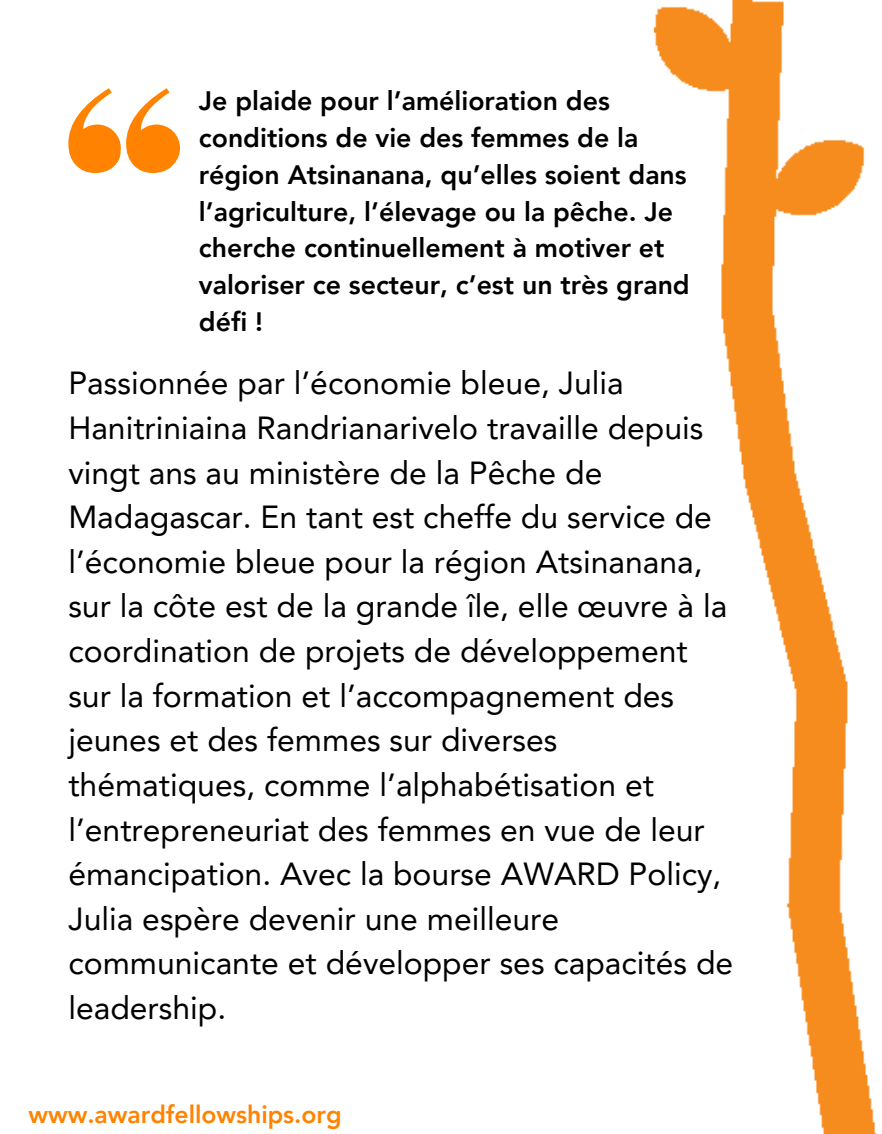
<style>
.page{position:relative;width:882px;height:1134px;background:#fff}
.page>*{position:absolute;margin:0;border:0;box-sizing:border-box;transform-origin:0 0}
.t1{font:31.85px/44.6px "Avenir LT Pro";color:#000}
.t2{font:800 26.6px/36.8px "Avenir LT Pro";color:#000}
.t3{font:800 24.68px "Avenir LT Pro";color:#ff8300}
</style>
<div class="page">
<svg style="left:68px;top:88px;width:112px;height:85px"></svg>
<img style="left:654px;top:0;width:223px;height:1134px">
<p class="t2" style="left:199px;top:85px;width:492px">Je plaide pour l’amélioration des conditions de vie des femmes de la région Atsinanana, qu’elles soient dans l’agriculture, l’élevage ou la pêche. Je cherche continuellement à motiver et valoriser ce secteur, c’est un très grand défi !</p>
<p class="t1" style="left:68px;top:364px;width:666px">Passionnée par l’économie bleue, Julia Hanitriniaina Randrianarivelo travaille depuis vingt ans au ministère de la Pêche de Madagascar. En tant est cheffe du service de l’économie bleue pour la région Atsinanana, sur la côte est de la grande île, elle œuvre à la coordination de projets de développement sur la formation et l’accompagnement des jeunes et des femmes sur diverses thématiques, comme l’alphabétisation et l’entrepreneuriat des femmes en vue de leur émancipation. Avec la bourse AWARD Policy, Julia espère devenir une meilleure communicante et développer ses capacités de leadership.</p>
<p class="t3" style="left:28px;top:1104px;width:315px">www.awardfellowships.org</p>
</div>
